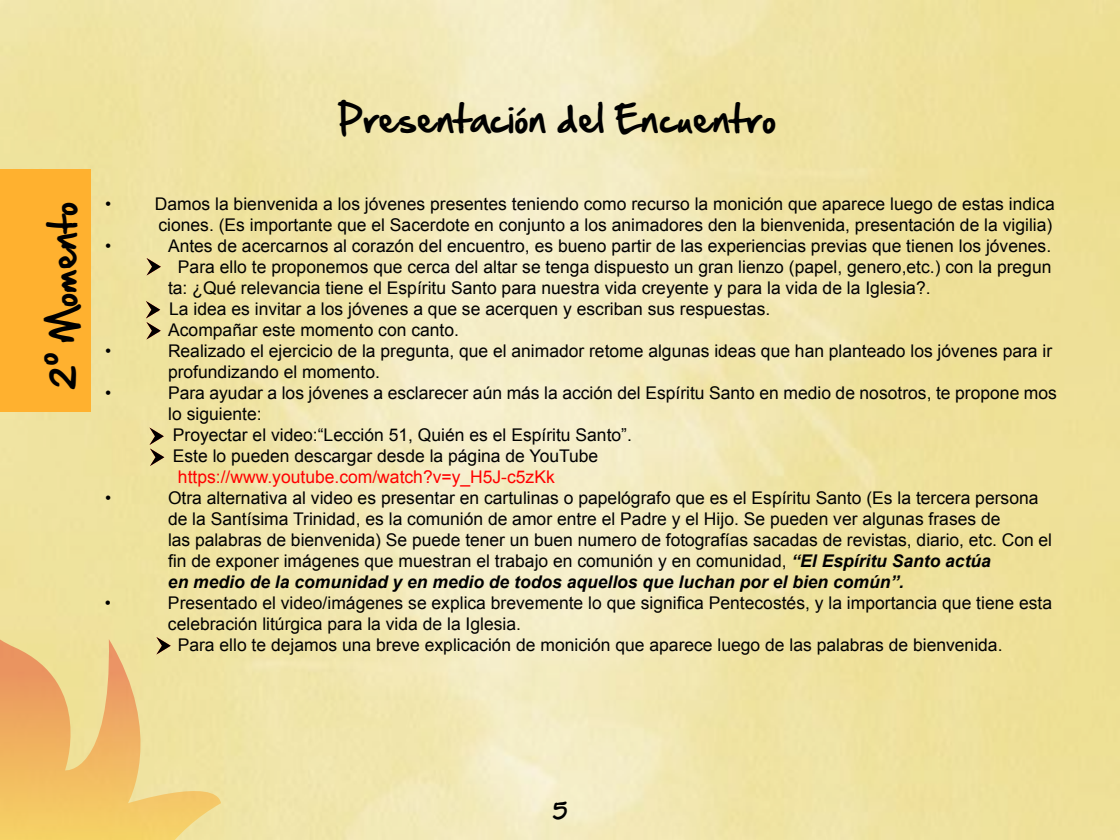
<style>
.page{position:relative;width:1120px;height:840px;background:#fff}
.page>*{position:absolute;margin:0;border:0;box-sizing:border-box;transform-origin:0 0}
.t1{font:33.25px "Hand Of Sean";color:#000}
.t2{font:21px "Hand Of Sean";color:#000}
.t3{font:17.5px/21px "Arial";color:#000}
.t4{font:17.5px "Arial";color:#f00}
.s1{font-weight:700;font-style:italic}
</style>
<div class="page">
<img style="left:0;top:0;width:1120px;height:840px">
<svg style="left:0;top:510px;width:221px;height:330px;background:#efd48a"></svg>
<div style="left:0;top:169px;width:90px;height:242px;background:#ffb12f"></div>
<svg style="left:147px;top:258px;width:14px;height:17px"></svg>
<svg style="left:146px;top:301px;width:15px;height:39px"></svg>
<svg style="left:149px;top:428px;width:15px;height:38px"></svg>
<svg style="left:156px;top:637px;width:15px;height:17px"></svg>
<svg style="left:0;top:47px;width:1px;height:702px"></svg>
<h1 class="t1" style="left:337px;top:89px;width:440px">Presentación del Encuentro</h1>
<h1 class="t1" style="left:33px;top:390px;width:189px;rotate:-90deg">2º Momento</h1>
<p class="t3" style="left:105px;top:194px;width:8px">•</p>
<p class="t3" style="left:155px;top:194px;width:901px">Damos la bienvenida a los jóvenes presentes teniendo como recurso la monición que aparece luego de estas indica ciones. (Es importante que el Sacerdote en conjunto a los animadores den la bienvenida, presentación de la vigilia)</p>
<p class="t3" style="left:105px;top:236px;width:8px">•</p>
<p class="t3" style="left:168px;top:236px;width:885px">Antes de acercarnos al corazón del encuentro, es bueno partir de las experiencias previas que tienen los jóvenes.</p>
<p class="t3" style="left:178px;top:257px;width:875px">Para ello te proponemos que cerca del altar se tenga dispuesto un gran lienzo (papel, genero,etc.) con la pregun</p>
<p class="t3" style="left:168px;top:278px;width:764px">ta: ¿Qué relevancia tiene el Espíritu Santo para nuestra vida creyente y para la vida de la Iglesia?.</p>
<p class="t3" style="left:154px;top:299px;width:618px">- La idea es invitar a los jóvenes a que se acerquen y escriban sus respuestas.</p>
<p class="t3" style="left:154px;top:320px;width:307px">- Acompañar este momento con canto.</p>
<p class="t3" style="left:105px;top:341px;width:8px">•</p>
<p class="t3" style="left:168px;top:341px;width:886px">Realizado el ejercicio de la pregunta, que el animador retome algunas ideas que han planteado los jóvenes para ir profundizando el momento.</p>
<p class="t3" style="left:105px;top:383px;width:8px">•</p>
<p class="t3" style="left:168px;top:383px;width:890px">Para ayudar a los jóvenes a esclarecer aún más la acción del Espíritu Santo en medio de nosotros, te propone mos lo siguiente:<br>Proyectar el video:“Lección 51, Quién es el Espíritu Santo”.<br>Este lo pueden descargar desde la página de YouTube</p>
<p class="t4" style="left:178px;top:465px;width:378px">https://www.youtube.com/watch?v=y_H5J-c5zKk</p>
<p class="t3" style="left:105px;top:488px;width:8px">•</p>
<p class="t3" style="left:168px;top:488px;width:886px">Otra alternativa al video es presentar en cartulinas o papelógrafo que es el Espíritu Santo (Es la tercera persona de la Santísima Trinidad, es la comunión de amor entre el Padre y el Hijo. Se pueden ver algunas frases de<br>las palabras de bienvenida) Se puede tener un buen numero de fotografías sacadas de revistas, diario, etc. Con el fin de exponer imágenes que muestran el trabajo en comunión y en comunidad, <span class="s1">“El Espíritu Santo actúa<br>en medio de la comunidad y en medio de todos aquellos que luchan por el bien común”.</span></p>
<p class="t3" style="left:105px;top:593px;width:8px">•</p>
<p class="t3" style="left:168px;top:593px;width:886px">Presentado el video/imágenes se explica brevemente lo que significa Pentecostés, y la importancia que tiene esta</p>
<p class="t3" style="left:168px;top:614px;width:355px">celebración litúrgica para la vida de la Iglesia.</p>
<p class="t3" style="left:178px;top:635px;width:826px">Para ello te dejamos una breve explicación de monición que aparece luego de las palabras de bienvenida.</p>
<p class="t2" style="left:552px;top:792px;width:17px">5</p>
</div>
